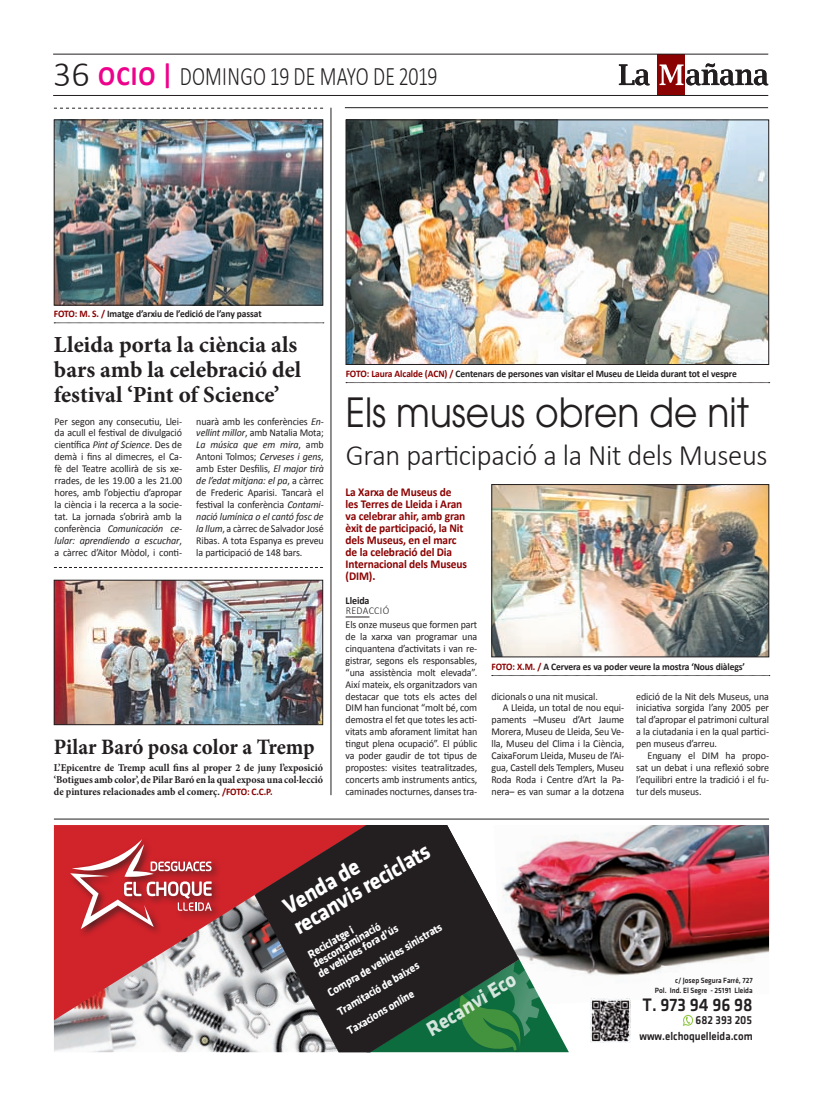
<style>
.page{position:relative;width:823px;height:1106px;background:#fff}
.page>*{position:absolute;margin:0;border:0;box-sizing:border-box;transform-origin:0 0}
.t1{font:40px "Avant Garde";color:#231f20;scale:.9 1}
.t2{font:300 29.8px "Calibri";letter-spacing:-.01em;color:#231f20;scale:.96 1}
.t3{font:300 26.8px "Calibri";letter-spacing:.015em;color:#231f20;scale:.74 1}
.t4{font:700 23.6px/22.4px "Klavika";color:#fff;scale:.96 1}
.t5{font:700 23px/24.9px "Minion Pro";color:#231f20}
.t6{font:700 22px "Minion Pro";letter-spacing:-.005em;color:#231f20;scale:.95 1}
.t7{font:700 20.9px "Klavika";color:#fff;scale:.96 1}
.t8{font:500 18.8px "Klavika";color:#231f20;scale:.93 1}
.t9{font:500 12.1px "Klavika";color:#231f20;scale:.93 1}
.t10{font:700 12px/12px "Calibri";letter-spacing:-.01em;color:#8b0202;scale:.95 1}
.t11{font:700 11.7px/10.7px "Klavika";color:#fff;scale:.96 1}
.t12{font:500 11.6px "Klavika";color:#231f20;scale:.93 1}
.t13{font:10.5px/12px "Calibri";letter-spacing:-.01em;color:#231f20;text-align:justify;scale:.95 1}
.t14{font:700 10.5px/11.9px "Minion Pro";color:#231f20;text-align:justify;scale:.95 1}
.t15{font:300 10.5px/10px "Calibri";letter-spacing:.03em;color:#231f20;scale:.95 1}
.t16{font:700 10px "Calibri";letter-spacing:-.01em;color:#231f20;scale:.95 1}
.t17{font:500 7.8px/9.8px "Klavika";color:#231f20;text-align:right;scale:.93 1}
.s1{font-size:36px}
.s2{font-weight:700;font-size:28px;color:#ed028c}
.s3{color:#8b0202}
.s4{font-style:italic}
.s5{font-family:"Calibri";font-size:10px;color:#8b0202}
.s6{font-weight:700}
</style>
<div class="page">
<svg style="left:54px;top:108px;width:269px;height:1px"></svg>
<svg style="left:54px;top:322px;width:269px;height:1px"></svg>
<img style="left:56px;top:122px;width:265px;height:181px">
<div style="left:54px;top:120px;width:269px;height:185px;border:1px solid #231f20"></div>
<hr style="left:330px;top:108px;width:1px;height:687px;background:#231f20">
<svg style="left:345px;top:616px;width:24px;height:1px"></svg>
<svg style="left:346px;top:382px;width:423px;height:1px"></svg>
<img style="left:347px;top:122px;width:419px;height:241px">
<div style="left:345px;top:120px;width:423px;height:245px;border:1px solid #231f20"></div>
<hr style="left:344px;top:107px;width:423px;height:1px;background:#231f20">
<div style="left:657px;top:54px;width:27px;height:41px;background:#8b0202"></div>
<svg style="left:659px;top:63px;width:108px;height:22px"></svg>
<svg style="left:618px;top:64px;width:31px;height:21px"></svg>
<hr style="left:53px;top:54px;width:714px;height:1px;background:#231f20">
<hr style="left:53px;top:95px;width:714px;height:1px;background:#231f20">
<img style="left:56px;top:582px;width:265px;height:141px">
<div style="left:54px;top:580px;width:269px;height:145px;border:1px solid #231f20"></div>
<svg style="left:54px;top:567px;width:269px;height:1px"></svg>
<svg style="left:491px;top:675px;width:278px;height:1px"></svg>
<img style="left:493px;top:486px;width:273px;height:169px">
<div style="left:491px;top:484px;width:277px;height:173px;border:1px solid #231f20"></div>
<img style="left:568px;top:825px;width:200px;height:181px">
<img style="left:54px;top:1020px;width:200px;height:32px">
<svg style="left:54px;top:825px;width:200px;height:195px;background:#c87276"></svg>
<div style="left:68px;top:837px;width:152px;height:101px;background:#231f20;opacity:.75"></div>
<svg style="left:70px;top:839px;width:141px;height:90px;background:#ca494f"></svg>
<img style="left:590px;top:998px;width:40px;height:44px">
<svg style="left:682px;top:1014px;width:10px;height:12px"></svg>
<svg style="left:254px;top:825px;width:314px;height:227px;background:#57544f"></svg>
<hr style="left:54px;top:818px;width:714px;height:1px;background:#231f20">
<p class="t3" style="left:53px;top:60px;width:520px"><span class="s1">36</span> <span class="s2">OCIO |</span> DOMINGO 19 DE MAYO DE 2019</p>
<p class="t16" style="left:54px;top:307px;width:220px"><span class="s3">FOTO: M. S. /</span> Imatge d’arxiu de l’edició de l’any passat</p>
<p class="t5" style="left:54px;top:332px;width:249px">Lleida porta la ciència als bars amb la celebració del festival ‘Pint of Science’</p>
<p class="t13" style="left:55px;top:415px;width:136px">Per segon any consecutiu, Llei&shy;da acull el festival de divulgació científica <span class="s4">Pint of Science</span>. Des de demà i fins al dimecres, el Ca&shy;fè del Teatre acollirà de sis xe&shy;rrades, de les 19.00 a les 21.00 hores, amb l’objectiu d’apropar la ciència i la recerca a la socie&shy;tat. La jornada s’obrirà amb la conferència <span class="s4">Comunicación ce&shy;lular: aprendiendo a escuchar</span>, a càrrec d’Aitor Mòdol, i conti-</p>
<p class="t13" style="left:196px;top:415px;width:136px">nuarà amb les conferències <span class="s4">En&shy;vellint millor</span>, amb Natalia Mota; <span class="s4">La música que em mira</span>, amb Antoni Tolmos; <span class="s4">Cerveses i gens</span>, amb Ester Desfilis, <span class="s4">El major tirà de l’edat mitjana: el pa</span>, a càrrec de Frederic Aparisi. Tancarà el festival la conferència <span class="s4">Contami&shy;nació lumínica o el cantó fosc de la llum</span>, a càrrec de Salvador José Ribas. A tota Espanya es preveu la participació de 148 bars.</p>
<p class="t6" style="left:54px;top:731px;width:276px">Pilar Baró posa color a Tremp</p>
<p class="t14" style="left:54px;top:761px;width:285px">L’Epicentre de Tremp acull fins al proper 2 de juny l’exposició ‘Botigues amb color’, de Pilar Baró en la qual exposa una col·lecció de pintures relacionades amb el comerç. <span class="s5">/FOTO: C.C.P.</span></p>
<p class="t16" style="left:345px;top:367px;width:413px"><span class="s3">FOTO: Laura Alcalde (ACN) /</span> Centenars de persones van visitar el Museu de Lleida durant tot el vespre</p>
<p class="t1" style="left:345px;top:389px;width:449px">Els museus obren de nit</p>
<p class="t2" style="left:345px;top:437px;width:441px">Gran participació a la Nit dels Museus</p>
<p class="t10" style="left:345px;top:486px;width:129px">La Xarxa de Museus de les Terres de Lleida i Aran va celebrar ahir, amb gran èxit de participació, la Nit dels Museus, en el marc de la celebració del Dia<br>Internacional dels Museus (DIM).</p>
<p class="t15" style="left:345px;top:595px;width:47px"><span class="s6">Lleida<br></span>REDACCIÓ</p>
<p class="t13" style="left:345px;top:618px;width:140px">Els onze museus que formen part de la xarxa van programar una cinquantena d’activitats i van re&shy;gistrar, segons els responsables, “una assistència molt elevada”.<br>Així mateix, els organitzadors van destacar que tots els actes del DIM han funcionat “molt bé, com demostra el fet que totes les acti&shy;vitats amb aforament limitat han tingut plena ocupació”. El públic va poder gaudir de tot tipus de propostes: visites teatralitzades, concerts amb instruments antics, caminades nocturnes, danses tra-</p>
<p class="t16" style="left:491px;top:660px;width:268px"><span class="s3">FOTO: X.M. /</span> A Cervera es va poder veure la mostra ‘Nous diàlegs’</p>
<p class="t13" style="left:491px;top:690px;width:113px">dicionals o una nit musical.</p>
<p class="t13" style="left:502px;top:702px;width:129px">A Lleida, un total de nou equi-</p>
<p class="t13" style="left:491px;top:714px;width:141px">paments –Museu d’Art Jaume</p>
<p class="t13" style="left:491px;top:726px;width:141px">Morera, Museu de Lleida, Seu Ve-</p>
<p class="t13" style="left:491px;top:738px;width:141px">lla, Museu del Clima i la Ciència,</p>
<p class="t13" style="left:491px;top:750px;width:141px">CaixaForum Lleida, Museu de l’Ai-</p>
<p class="t13" style="left:491px;top:761px;width:141px">gua, Castell dels Templers, Museu</p>
<p class="t13" style="left:491px;top:773px;width:141px">Roda Roda i Centre d’Art la Pa-</p>
<p class="t13" style="left:491px;top:785px;width:141px">nera– es van sumar a la dotzena</p>
<p class="t13" style="left:636px;top:690px;width:141px">edició de la Nit dels Museus, una</p>
<p class="t13" style="left:636px;top:702px;width:141px">iniciativa sorgida l’any 2005 per</p>
<p class="t13" style="left:636px;top:714px;width:141px">tal d’apropar el patrimoni cultural</p>
<p class="t13" style="left:636px;top:726px;width:141px">a la ciutadania i en la qual partici-</p>
<p class="t13" style="left:636px;top:738px;width:86px">pen museus d’arreu.</p>
<p class="t13" style="left:647px;top:750px;width:129px">Enguany el DIM ha propo-</p>
<p class="t13" style="left:636px;top:761px;width:141px">sat un debat i una reflexió sobre</p>
<p class="t13" style="left:636px;top:773px;width:141px">l’equilibri entre la tradició i el fu-</p>
<p class="t13" style="left:636px;top:785px;width:70px">tur dels museus.</p>
<p class="t4" style="left:277px;top:900px;width:163px;rotate:-31deg">Venda de recanvis reciclats</p>
<p class="t11" style="left:304px;top:951px;width:97px;rotate:-31deg">Reciclatge i descontaminació<br>de vehicles fora d’ús</p>
<p class="t11" style="left:320px;top:986px;width:141px;line-height:21.3px;rotate:-31deg">Compra de vehicles sinistrats<br>Tramitació de baixes<br>Taxacions online</p>
<h3 class="t7" style="left:421px;top:1021px;width:107px;rotate:-32deg">Recanvi Eco</h3>
<p class="t17" style="left:654px;top:975px;width:107px">c/ Josep Segura Farré, 727<br>Pol. Ind. El Segre - 25191 Lleida</p>
<p class="t8" style="left:642px;top:994px;width:120px">T. 973 94 96 98</p>
<p class="t12" style="left:639px;top:1029px;width:123px">www.elchoquelleida.com</p>
<p class="t9" style="left:695px;top:1013px;width:62px">682 393 205</p>
</div>
